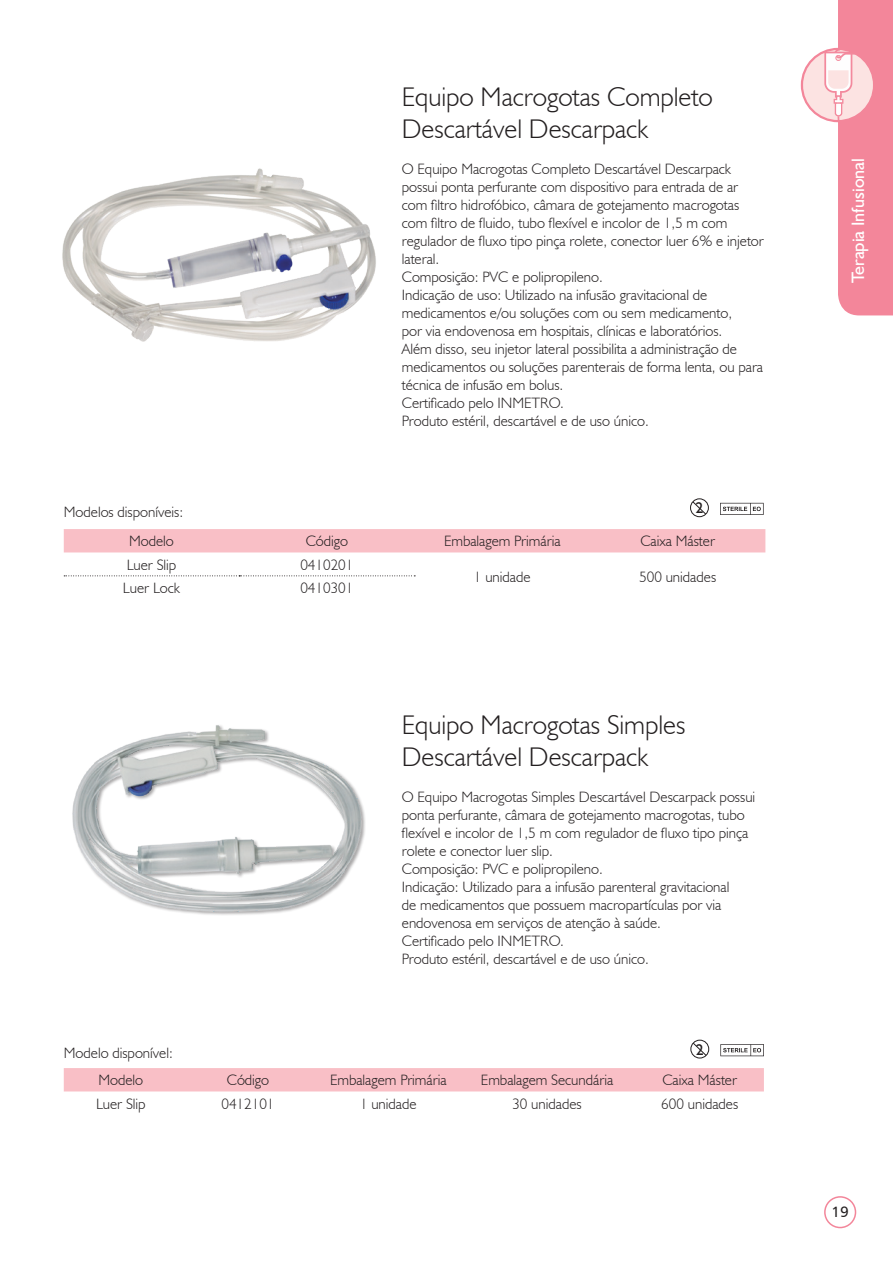
<style>
.page{position:relative;width:893px;height:1263px;background:#fff}
.page>*{position:absolute;margin:0;border:0;box-sizing:border-box;transform-origin:0 0}
.titulos{font:300 27px/32.4px "Humanist 521 BT";color:#231f20}
.t1{font:18px "Humanist 521 BT";color:#fff}
.t2{font:300 15px/18px "Humanist 521 BT";color:#231f20}
.t3{font:15px "Humanist 521 BT";color:#231f20}
.t4{font:15px "Humanist 777 BT Roman B";color:#231f20}
.s1{font-size:15.6px}
</style>
<div class="page">
<div style="left:64px;top:529px;width:701px;height:23px;background:#f9bfc6"></div>
<svg style="left:64px;top:575px;width:351px;height:1px"></svg>
<div style="left:64px;top:1068px;width:700px;height:23px;background:#f9bfc6"></div>
<img style="left:62px;top:168px;width:314px;height:174px">
<img style="left:72px;top:725px;width:293px;height:190px">
<svg style="left:720px;top:503px;width:44px;height:12px"></svg>
<div style="left:690px;top:498px;width:19px;height:19px;border:1px solid #231f20;border-radius:50%"></div>
<svg style="left:692px;top:501px;width:15px;height:14px"></svg>
<svg style="left:720px;top:1044px;width:44px;height:12px"></svg>
<div style="left:690px;top:1040px;width:19px;height:18px;border:1px solid #231f20;border-radius:50%"></div>
<svg style="left:692px;top:1042px;width:15px;height:15px"></svg>
<div style="left:824px;top:1196px;width:32px;height:32px;border:2px solid #f3869a;border-radius:50%"></div>
<svg style="left:802px;top:0;width:91px;height:315px"></svg>
<div style="left:801px;top:48px;width:74px;height:74px;border:2px solid #f3869a;border-radius:50%"></div>
<p class="t2" style="left:64px;top:502px;width:121px">Modelos disponíveis:</p>
<p class="titulos" style="left:402px;top:80px;width:313px">Equipo Macrogotas Completo<br>Descartável Descarpack</p>
<p class="t2" style="left:402px;top:160px;width:363px">O Equipo Macrogotas Completo Descartável Descarpack possui ponta perfurante com dispositivo para entrada de ar com filtro hidrofóbico, câmara de gotejamento macrogotas com filtro de fluido, tubo flexível e incolor de 1,5 m com regulador de fluxo tipo pinça rolete, conector luer 6% e injetor lateral.</p>
<p class="t2" style="left:402px;top:268px;width:202px">Composição: PVC e polipropileno.</p>
<p class="t2" style="left:402px;top:286px;width:363px">Indicação de uso: Utilizado na infusão gravitacional de medicamentos e/ou soluções com ou sem medicamento,<br>por via endovenosa em hospitais, clínicas e laboratórios.<br>Além disso, seu injetor lateral possibilita a administração de medicamentos ou soluções parenterais de forma lenta, ou para técnica de infusão em bolus.</p>
<p class="t2" style="left:402px;top:394px;width:163px">Certificado pelo INMETRO.</p>
<p class="t2" style="left:402px;top:412px;width:248px">Produto estéril, descartável e de uso único.</p>
<p class="t3" style="left:668px;top:498px;width:36px">N <span class="s1">2</span></p>
<p class="t2" style="left:129px;top:532px;width:46px">Modelo</p>
<p class="t2" style="left:306px;top:532px;width:44px">Código</p>
<p class="t2" style="left:444px;top:532px;width:118px">Embalagem Primária</p>
<p class="t2" style="left:640px;top:532px;width:76px">Caixa Máster</p>
<p class="t2" style="left:127px;top:555px;width:51px">Luer Slip</p>
<p class="t2" style="left:300px;top:555px;width:55px">0410201</p>
<p class="t2" style="left:474px;top:567px;width:58px">1 unidade</p>
<p class="t2" style="left:639px;top:567px;width:78px">500 unidades</p>
<p class="t2" style="left:123px;top:579px;width:59px">Luer Lock</p>
<p class="t2" style="left:300px;top:579px;width:55px">0410301</p>
<p class="t2" style="left:64px;top:1043px;width:111px">Modelo disponível:</p>
<p class="titulos" style="left:402px;top:708px;width:285px">Equipo Macrogotas Simples<br>Descartável Descarpack</p>
<p class="t2" style="left:402px;top:788px;width:355px">O Equipo Macrogotas Simples Descartável Descarpack possui ponta perfurante, câmara de gotejamento macrogotas, tubo flexível e incolor de 1,5 m com regulador de fluxo tipo pinça rolete e conector luer slip.</p>
<p class="t2" style="left:402px;top:860px;width:202px">Composição: PVC e polipropileno.</p>
<p class="t2" style="left:402px;top:878px;width:329px">Indicação: Utilizado para a infusão parenteral gravitacional de medicamentos que possuem macropartículas por via endovenosa em serviços de atenção à saúde.</p>
<p class="t2" style="left:402px;top:932px;width:163px">Certificado pelo INMETRO.</p>
<p class="t2" style="left:402px;top:950px;width:248px">Produto estéril, descartável e de uso único.</p>
<p class="t3" style="left:669px;top:1040px;width:36px">N <span class="s1">2</span></p>
<p class="t2" style="left:98px;top:1071px;width:46px">Modelo</p>
<p class="t2" style="left:227px;top:1071px;width:44px">Código</p>
<p class="t2" style="left:330px;top:1071px;width:118px">Embalagem Primária</p>
<p class="t2" style="left:481px;top:1071px;width:134px">Embalagem Secundária</p>
<p class="t2" style="left:662px;top:1071px;width:76px">Caixa Máster</p>
<p class="t2" style="left:96px;top:1094px;width:51px">Luer Slip</p>
<p class="t2" style="left:221px;top:1094px;width:55px">0412101</p>
<p class="t2" style="left:360px;top:1094px;width:58px">1 unidade</p>
<p class="t2" style="left:512px;top:1094px;width:71px">30 unidades</p>
<p class="t2" style="left:661px;top:1094px;width:78px">600 unidades</p>
<p class="t1" style="left:847px;top:283px;width:126px;rotate:-90deg">Terapia Infusional</p>
<p class="t4" style="left:832px;top:1202px;width:19px">19</p>
</div>
